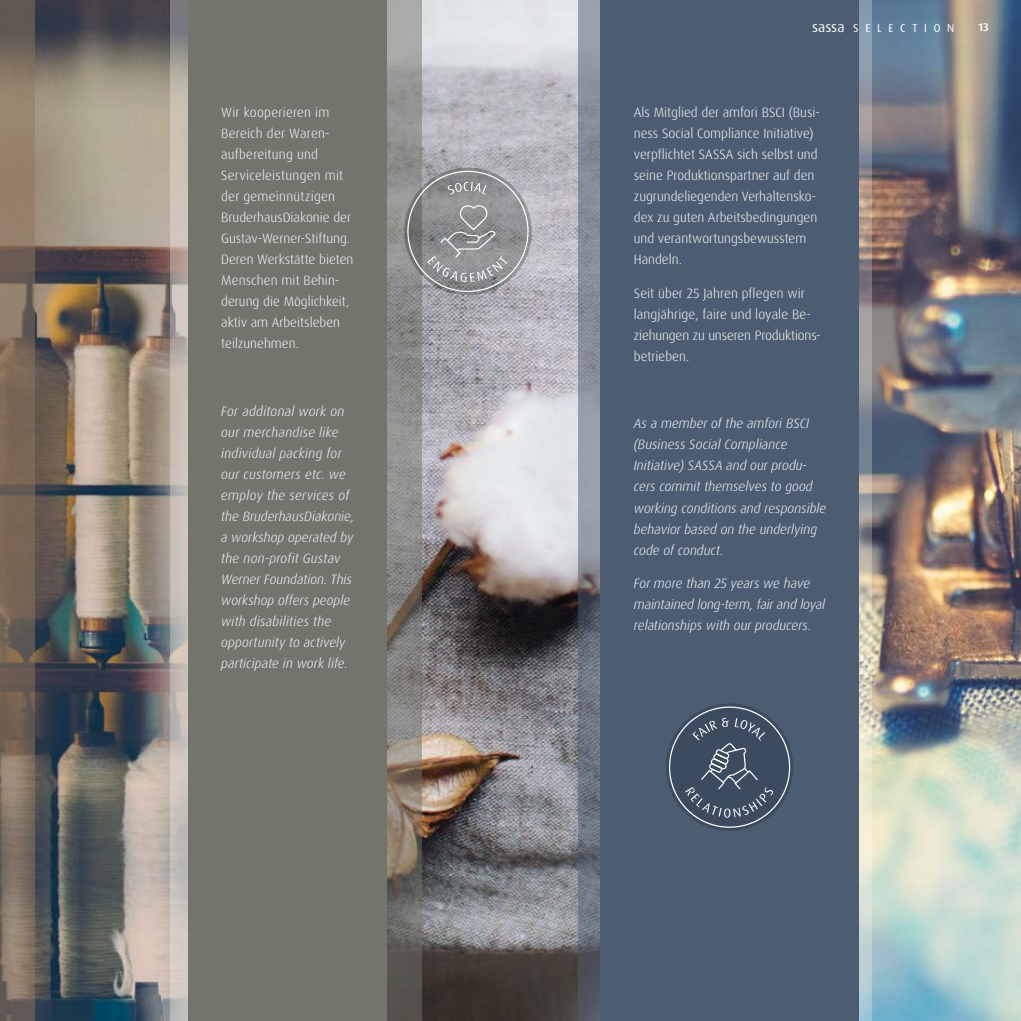
<style>
.page{position:relative;width:1021px;height:1021px;background:#fff}
.page>*{position:absolute;margin:0;border:0;box-sizing:border-box;transform-origin:0 0}
.t1{font:300 13.5px/21px "Dax Pro";color:#fff}
.t2{font:italic 300 13.5px/21px "Dax Pro";color:#fff}
.t3{font:11.25px "Dax Pro";letter-spacing:.6em;color:#fff}
.t4{font:500 11.25px "Dax Pro";color:#fff}
.s1{font-size:14.4px}
</style>
<div class="page">
<img style="left:421px;top:0;width:599px;height:1020px">
<div style="left:600px;top:0;width:259px;height:1020px;background:#4d5d71"></div>
<div style="left:187px;top:0;width:200px;height:1020px;background:#73746c"></div>
<img style="left:34px;top:0;width:136px;height:1020px">
<svg style="left:0;top:0;width:34px;height:1020px;background:#7d6d5e"></svg>
<svg style="left:170px;top:0;width:17px;height:1020px;background:#c2bab3"></svg>
<svg style="left:578px;top:0;width:22px;height:1020px;background:#7a818e"></svg>
<svg style="left:859px;top:0;width:13px;height:1020px;background:#b4b4af"></svg>
<svg style="left:387px;top:0;width:34px;height:1020px;background:#86837f"></svg>
<svg style="left:407px;top:171px;width:121px;height:121px;background:#979699"></svg>
<svg style="left:665px;top:703px;width:128px;height:128px"></svg>
<svg style="left:669px;top:706px;width:121px;height:121px"></svg>
<p class="t1" style="left:221px;top:102px;width:134px">Wir kooperieren im<br>Bereich der Waren&shy;aufbereitung und<br>Serviceleistungen mit der gemeinnützigen<br>BruderhausDiakonie der<br>Gustav-Werner-Stiftung.<br>Deren Werkstätte bieten<br>Menschen mit Behin&shy;derung die Möglichkeit, aktiv am Arbeitsleben teilzunehmen.</p>
<p class="t2" style="left:221px;top:400px;width:134px">For additonal work on our merchandise like individual packing for our customers etc. we employ the services of the BruderhausDiakonie, a workshop operated by the non-profit Gustav<br>Werner Foundation. This workshop offers people with disabilities the opportunity to actively participate in work life.</p>
<p class="t3" style="left:812px;top:21px;width:144px"><span class="s1">sassa</span> SELECTION</p>
<p class="t4" style="left:978px;top:20px;width:12px">13</p>
<p class="t1" style="left:634px;top:102px;width:188px">Als Mitglied der amfori BSCI (Busi&shy;ness Social Compliance Initiative) verpflichtet SASSA sich selbst und seine Produktionspartner auf den zugrundeliegenden Verhaltensko&shy;dex zu guten Arbeitsbedingungen und verantwortungsbewusstem<br>Handeln.</p>
<p class="t1" style="left:634px;top:283px;width:188px">Seit über 25 Jahren pflegen wir langjährige, faire und loyale Be&shy;ziehungen zu unseren Produktions&shy;betrieben.</p>
<p class="t2" style="left:634px;top:413px;width:194px">As a member of the amfori BSCI (Business Social Compliance<br>Initiative) SASSA and our produ&shy;cers commit themselves to good working conditions and responsible behavior based on the underlying code of conduct.</p>
<p class="t2" style="left:634px;top:573px;width:193px">For more than 25 years we have maintained long-term, fair and loyal relationships with our producers.</p>
</div>
